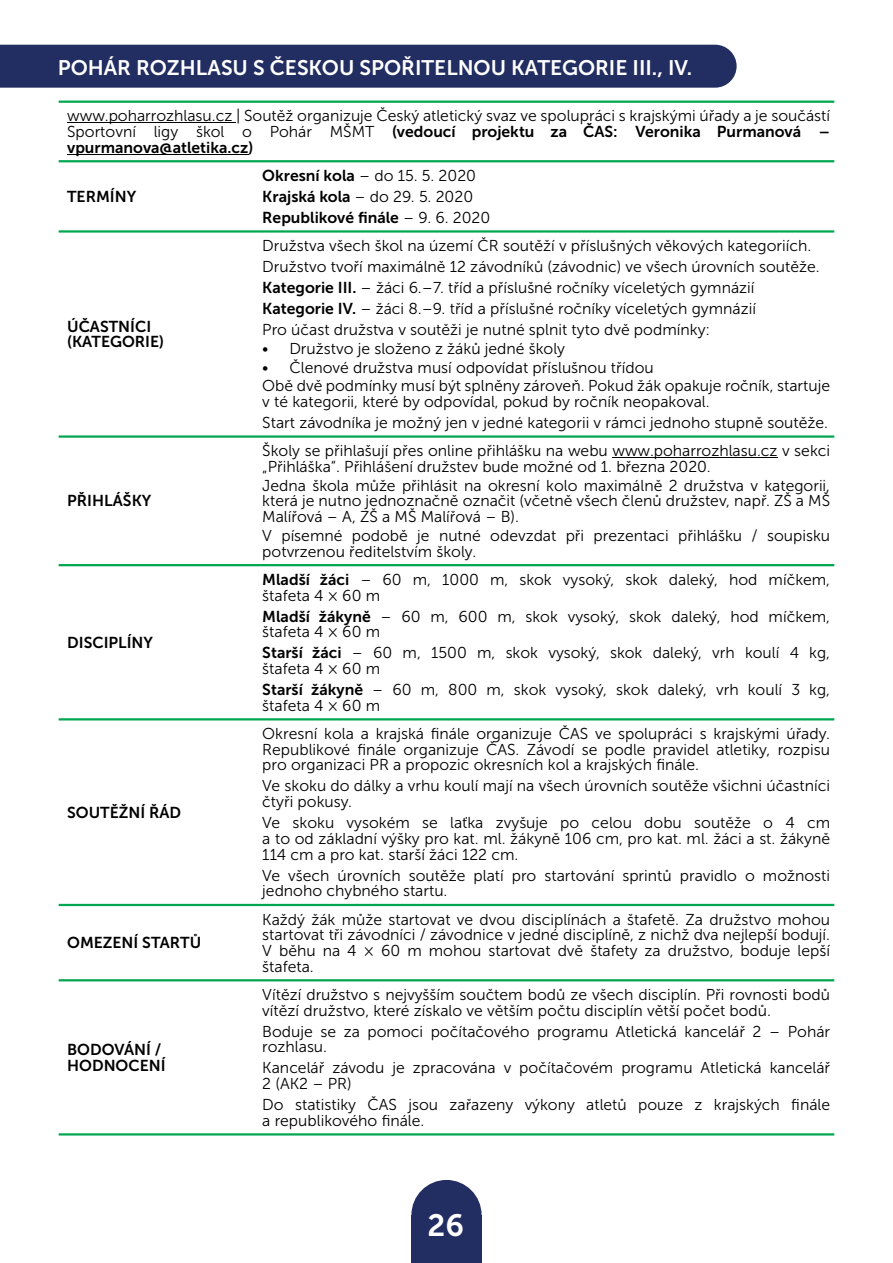
<style>
.page{position:relative;width:893px;height:1263px;background:#fff}
.page>*{position:absolute;margin:0;border:0;box-sizing:border-box;transform-origin:0 0}
.t1{font:30.75px "Museo Sans 700";color:#fff}
.t2{font:21px "Museo Sans 700";color:#fff}
.t3{font:15.75px/15.8px "Museo Sans 300";color:#000}
.t4{font:15.75px/15.8px "Museo Sans 700";color:#000}
.s1{font-family:"Museo Sans 300"}
.s2{font-family:"Museo Sans 700"}
</style>
<div class="page">
<div style="left:411px;top:1180px;width:71px;height:70px;background:#222d61;border-radius:50%"></div>
<div style="left:411px;top:1215px;width:71px;height:48px;background:#222d61"></div>
<hr style="left:67px;top:122px;width:169px;height:1px;background:#000">
<hr style="left:67px;top:154px;width:181px;height:1px;background:#000">
<hr style="left:612px;top:457px;width:166px;height:1px;background:#000">
<hr style="left:59px;top:101px;width:775px;height:2px;background:#00a650">
<hr style="left:59px;top:160px;width:775px;height:2px;background:#00a650">
<hr style="left:59px;top:230px;width:775px;height:3px;background:#00a650">
<hr style="left:59px;top:435px;width:775px;height:3px;background:#00a650">
<hr style="left:59px;top:564px;width:775px;height:2px;background:#00a650">
<hr style="left:59px;top:718px;width:775px;height:2px;background:#00a650">
<hr style="left:59px;top:904px;width:775px;height:2px;background:#00a650">
<hr style="left:59px;top:979px;width:775px;height:2px;background:#00a650">
<hr style="left:59px;top:1133px;width:775px;height:2px;background:#00a650">
<div style="left:0;top:45px;width:737px;height:43px;background:#222d61"></div>
<h2 class="t2" style="left:58px;top:59px;width:636px">POHÁR ROZHLASU S ČESKOU SPOŘITELNOU KATEGORIE III., IV.</h2>
<p class="t3" style="left:67px;top:109px;width:764px">www.poharrozhlasu.cz | Soutěž organizuje Český atletický svaz ve spolupráci s krajskými úřady a je součástí</p>
<p class="t4" style="left:67px;top:125px;width:764px"><span class="s1">Sportovní ligy škol o Pohár MŠMT</span> (vedoucí projektu za ČAS: Veronika Purmanová – vpurmanova@atletika.cz)</p>
<p class="t4" style="left:67px;top:190px;width:71px">TERMÍNY</p>
<p class="t3" style="left:262px;top:166px;width:215px;line-height:21px"><span class="s2">Okresní kola</span> – do 15. 5. 2020<br><span class="s2">Krajská kola</span> – do 29. 5. 2020</p>
<p class="t4" style="left:262px;top:211px;width:229px">Republikové finále <span class="s1">– 9. 6. 2020</span></p>
<p class="t4" style="left:67px;top:320px;width:98px">ÚČASTNÍCI (KATEGORIE)</p>
<p class="t4" style="left:67px;top:495px;width:86px">PŘIHLÁŠKY</p>
<p class="t4" style="left:67px;top:636px;width:87px">DISCIPLÍNY</p>
<p class="t4" style="left:67px;top:806px;width:116px">SOUTĚŽNÍ ŘÁD</p>
<p class="t4" style="left:67px;top:936px;width:136px">OMEZENÍ STARTŮ</p>
<p class="t4" style="left:67px;top:1043px;width:100px">BODOVÁNÍ /<br>HODNOCENÍ</p>
<p class="t3" style="left:262px;top:237px;width:559px;line-height:21px">Družstva všech škol na území ČR soutěží v příslušných věkových kategoriích.<br>Družstvo tvoří maximálně 12 závodníků (závodnic) ve všech úrovních soutěže.<br><span class="s2">Kategorie III.</span> – žáci 6.–7. tříd a příslušné ročníky víceletých gymnázií <span class="s2">Kategorie IV.</span> – žáci 8.–9. tříd a příslušné ročníky víceletých gymnázií<br>Pro účast družstva v soutěži je nutné splnit tyto dvě podmínky:</p>
<p class="t3" style="left:262px;top:342px;width:304px">• Družstvo je složeno z žáků jedné školy</p>
<p class="t3" style="left:262px;top:359px;width:569px;line-height:18.8px">• Členové družstva musí odpovídat příslušnou třídou<br>Obě dvě podmínky musí být splněny zároveň. Pokud žák opakuje ročník, startuje</p>
<p class="t3" style="left:262px;top:393px;width:567px;line-height:21px">v té kategorii, které by odpovídal, pokud by ročník neopakoval.<br>Start závodníka je možný jen v jedné kategorii v rámci jednoho stupně soutěže.</p>
<p class="t3" style="left:262px;top:444px;width:569px">Školy se přihlašují přes online přihlášku na webu www.poharrozhlasu.cz v sekci „Přihláška“. Přihlášení družstev bude možné od 1. března 2020.</p>
<p class="t3" style="left:262px;top:479px;width:569px;text-align:justify">Jedna škola může přihlásit na okresní kolo maximálně 2 družstva v kategorii, která je nutno jednoznačně označit (včetně všech členů družstev, např. ZŠ a MŠ Malířová – A, ZŠ a MŠ Malířová – B).</p>
<p class="t3" style="left:262px;top:529px;width:569px">V písemné podobě je nutné odevzdat při prezentaci přihlášku / soupisku potvrzenou ředitelstvím školy.</p>
<p class="t3" style="left:262px;top:573px;width:569px"><span class="s2">Mladší žáci</span> – 60 m, 1000 m, skok vysoký, skok daleký, hod míčkem, štafeta 4 × 60 m</p>
<p class="t3" style="left:262px;top:610px;width:569px"><span class="s2">Mladší žákyně</span> – 60 m, 600 m, skok vysoký, skok daleký, hod míčkem, štafeta 4 × 60 m</p>
<p class="t3" style="left:262px;top:646px;width:569px"><span class="s2">Starší žáci</span> – 60 m, 1500 m, skok vysoký, skok daleký, vrh koulí 4 kg, štafeta 4 × 60 m</p>
<p class="t3" style="left:262px;top:683px;width:569px"><span class="s2">Starší žákyně</span> – 60 m, 800 m, skok vysoký, skok daleký, vrh koulí 3 kg, štafeta 4 × 60 m</p>
<p class="t3" style="left:262px;top:727px;width:569px;text-align:justify">Okresní kola a krajská finále organizuje ČAS ve spolupráci s krajskými úřady.<br>Republikové finále organizuje ČAS. Závodí se podle pravidel atletiky, rozpisu pro organizaci PR a propozic okresních kol a krajských finále.</p>
<p class="t3" style="left:262px;top:780px;width:569px">Ve skoku do dálky a vrhu koulí mají na všech úrovních soutěže všichni účastníci čtyři pokusy.</p>
<p class="t3" style="left:262px;top:816px;width:569px;text-align:justify">Ve skoku vysokém se laťka zvyšuje po celou dobu soutěže o 4 cm a to od základní výšky pro kat. ml. žákyně 106 cm, pro kat. ml. žáci a st. žákyně 114 cm a pro kat. starší žáci 122 cm.</p>
<p class="t3" style="left:262px;top:869px;width:569px">Ve všech úrovních soutěže platí pro startování sprintů pravidlo o možnosti jednoho chybného startu.</p>
<p class="t3" style="left:262px;top:913px;width:569px;text-align:justify">Každý žák může startovat ve dvou disciplínách a štafetě. Za družstvo mohou startovat tři závodníci / závodnice v jedné disciplíně, z nichž dva nejlepší bodují.<br>V běhu na 4 × 60 m mohou startovat dvě štafety za družstvo, boduje lepší štafeta.</p>
<p class="t3" style="left:262px;top:988px;width:569px">Vítězí družstvo s nejvyšším součtem bodů ze všech disciplín. Při rovnosti bodů vítězí družstvo, které získalo ve větším počtu disciplín větší počet bodů.</p>
<p class="t3" style="left:262px;top:1025px;width:569px">Boduje se za pomoci počítačového programu Atletická kancelář 2 – Pohár rozhlasu.</p>
<p class="t3" style="left:262px;top:1061px;width:569px">Kancelář závodu je zpracována v počítačovém programu Atletická kancelář<br>2 (AK2 – PR)</p>
<p class="t3" style="left:262px;top:1098px;width:569px">Do statistiky ČAS jsou zařazeny výkony atletů pouze z krajských finále a republikového finále.</p>
<h1 class="t1" style="left:428px;top:1213px;width:38px">26</h1>
</div>
